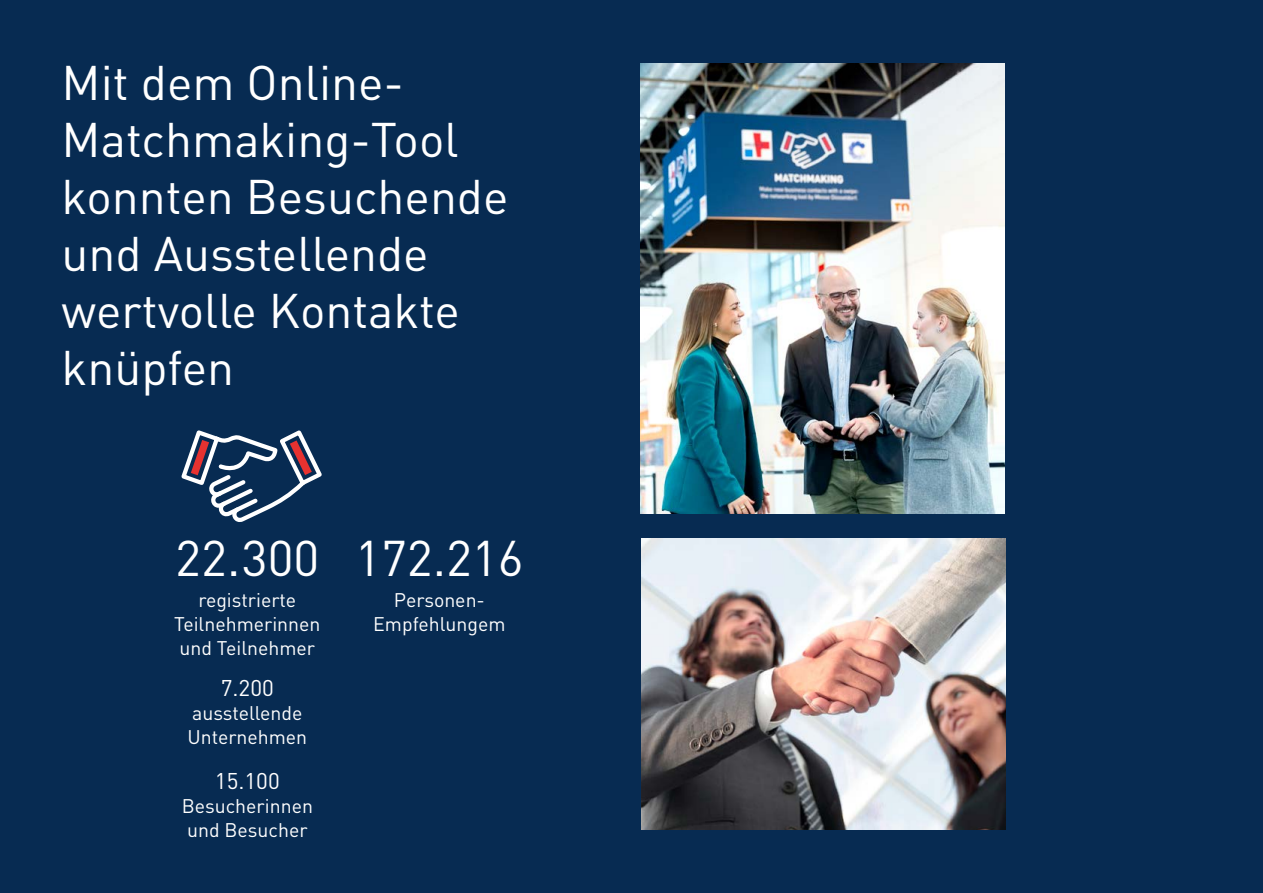
<style>
.page{position:relative;width:1263px;height:893px;background:#072b52}
.page>*{position:absolute;margin:0;border:0;box-sizing:border-box;transform-origin:0 0}
.t1{font:49.5px "DIN Pro";color:#fff}
.t2{font:48px/57px "DIN Pro";color:#fff}
.t3{font:22.5px "DIN Pro";color:#fff}
.t4{font:19.5px/24px "DIN Pro";color:#fff;text-align:center}
</style>
<div class="page">
<img style="left:641px;top:538px;width:365px;height:291px">
<img style="left:640px;top:64px;width:364px;height:449px">
<svg style="left:181px;top:430px;width:141px;height:92px"></svg>
<h2 class="t2" style="left:62px;top:53px;width:448px">Mit dem Online-<br>Matchmaking-Tool konnten Besuchende und Ausstellende wertvolle Kontakte knüpfen</h2>
<h1 class="t1" style="left:175px;top:525px;width:146px">22.300</h1>
<p class="t4" style="left:174px;top:587px;width:148px">registrierte<br>Teilnehmerinnen und Teilnehmer</p>
<p class="t3" style="left:221px;top:673px;width:55px">7.200</p>
<p class="t4" style="left:187px;top:700px;width:121px;text-align:left">ausstellende<br>Unternehmen</p>
<p class="t3" style="left:215px;top:766px;width:66px">15.100</p>
<p class="t4" style="left:182px;top:793px;width:133px;text-align:left">Besucherinnen und Besucher</p>
<h1 class="t1" style="left:355px;top:525px;width:170px">172.216</h1>
<p class="t4" style="left:373px;top:587px;width:134px">Personen-<br>Empfehlungem</p>
</div>
